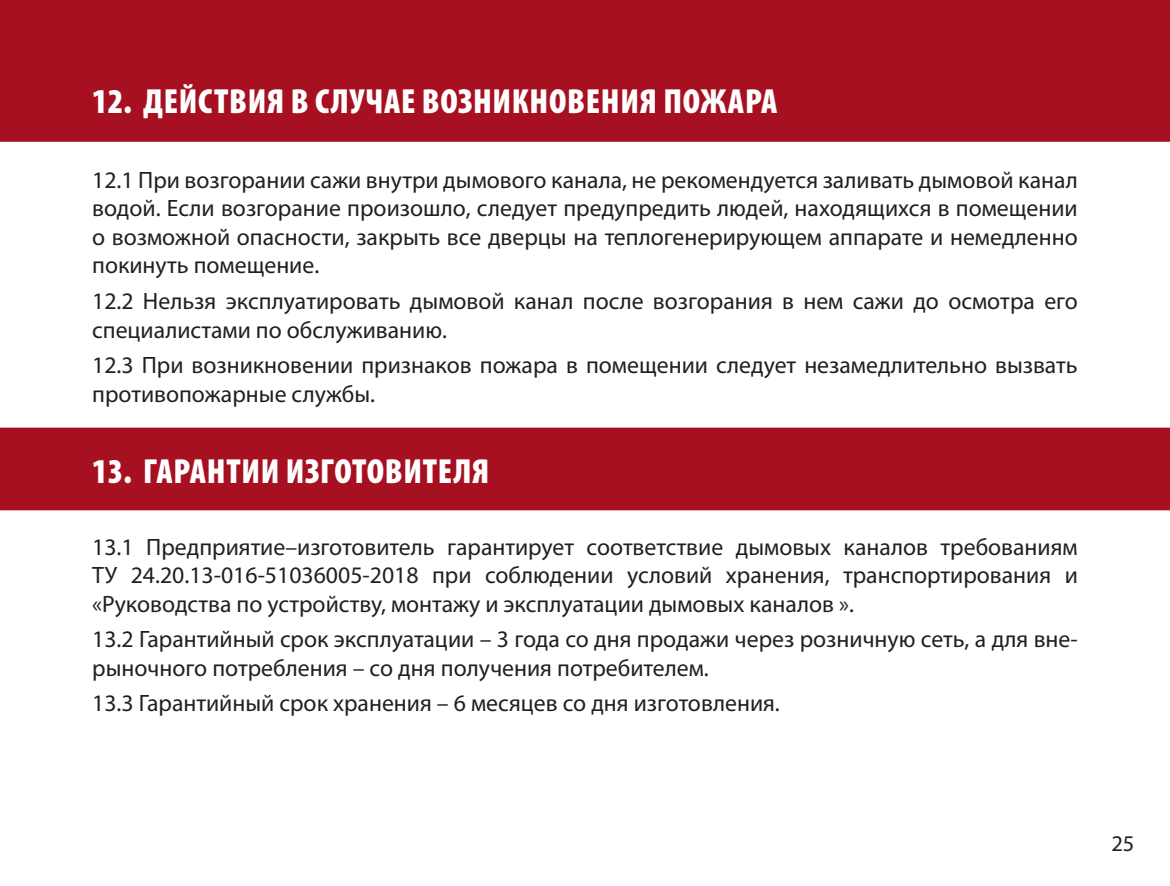
<style>
.page{position:relative;width:1170px;height:886px;background:#fff}
.page>*{position:absolute;margin:0;border:0;box-sizing:border-box;transform-origin:0 0}
.t1{font:900 condensed 35px "Myriad Pro";letter-spacing:.02em;color:#fff}
.t2{font:23.75px/28.5px "Myriad Pro";color:#231f20}
.t3{font:22.5px "Myriad Pro";color:#231f20}
</style>
<div class="page">
<div style="left:0;top:0;width:1169px;height:142px;background:#a71021"></div>
<div style="left:0;top:428px;width:1169px;height:82px;background:#a71021"></div>
<h1 class="t1" style="left:92px;top:85px;width:686px">12. ДЕЙСТВИЯ В СЛУЧАЕ ВОЗНИКНОВЕНИЯ ПОЖАРА</h1>
<p class="t2" style="left:92px;top:166px;width:987px;text-align:justify">12.1 При возгорании сажи внутри дымового канала, не рекомендуется заливать дымовой канал водой. Если возгорание произошло, следует предупредить людей, находящихся в помещении о возможной опасности, закрыть все дверцы на теплогенерирующем аппарате и немедленно покинуть помещение.</p>
<p class="t2" style="left:92px;top:287px;width:987px">12.2 Нельзя эксплуатировать дымовой канал после возгорания в нем сажи до осмотра его специалистами по обслуживанию.</p>
<p class="t2" style="left:92px;top:351px;width:986px">12.3 При возникновении признаков пожара в помещении следует незамедлительно вызвать противопожарные службы.</p>
<h1 class="t1" style="left:92px;top:454px;width:399px">13. ГАРАНТИИ ИЗГОТОВИТЕЛЯ</h1>
<p class="t2" style="left:92px;top:533px;width:987px;text-align:justify">13.1 Предприятие–изготовитель гарантирует соответствие дымовых каналов требованиям ТУ 24.20.13-016-51036005-2018 при соблюдении условий хранения, транспортирования и «Руководства по устройству, монтажу и эксплуатации дымовых каналов ».</p>
<p class="t2" style="left:92px;top:626px;width:987px">13.2 Гарантийный срок эксплуатации – 3 года со дня продажи через розничную сеть, а для вне&shy;рыночного потребления – со дня получения потребителем.</p>
<p class="t2" style="left:92px;top:690px;width:689px">13.3 Гарантийный срок хранения – 6 месяцев со дня изготовления.</p>
<p class="t3" style="left:1111px;top:832px;width:25px">25</p>
</div>
